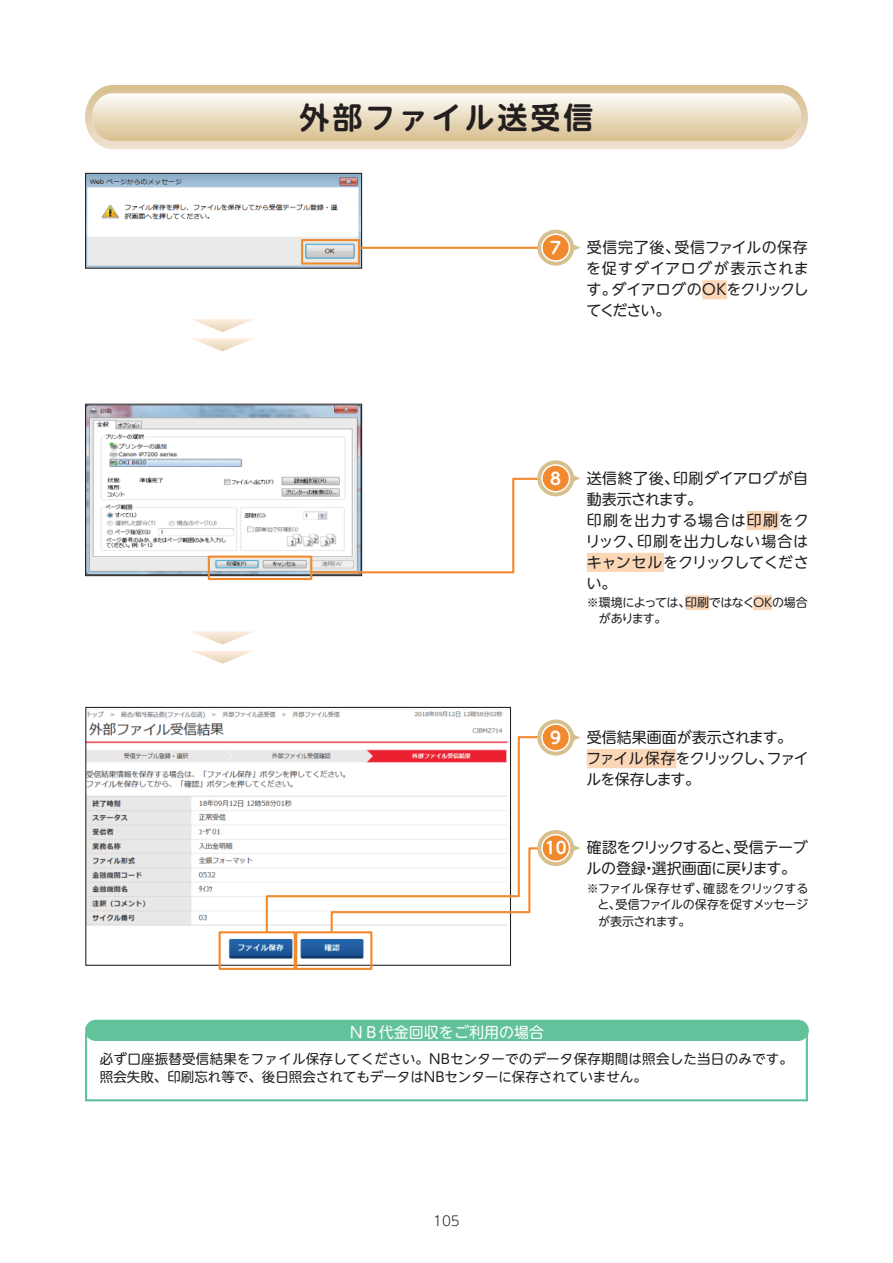
<style>
.page{position:relative;width:893px;height:1263px;background:#fff}
.page>*{position:absolute;margin:0;border:0;box-sizing:border-box;transform-origin:0 0}
.t1{font:700 30px "UD Shin M Go Pr 6 N De";letter-spacing:.1em;color:#231f20}
.t2{font:700 16.5px "UD Shin M Go Pr 6 N De";color:#fff}
.t3{font:15px/21px "UD Shin M Go Pr 6 N";letter-spacing:.02em;color:#231f20}
.t4{font:15px/21px "UD Shin M Go Pr 6 N";color:#231f20;text-align:justify}
.t5{font:15px/21px "UD Shin M Go Pr 6 N";letter-spacing:-.055em;color:#231f20}
.t6{font:15px/21px "UD Shin M Go Pr 6 N";letter-spacing:-.03em;color:#231f20}
.t7{font:15px "UD Shin M Go Pr 6 N";color:#fff}
.t8{font:13.5px/18px "UD Shin M Go Pr 6 N";letter-spacing:.015em;color:#231f20}
.t9{font:300 13.5px "UD Shin M Go Pr 6 N";color:#231f20}
.t10{font:12px/16.5px "UD Shin M Go Pr 6 N";letter-spacing:-.04em;color:#231f20}
.s1{font-family:"UD Shin Go Pr 6 N"}
.s2{font-family:"UD Shin M Go Pr 6 N De";font-weight:700;font-size:16.5px;color:#fff}
</style>
<div class="page">
<img style="left:87px;top:175px;width:273px;height:92px">
<div style="left:85px;top:173px;width:277px;height:96px;border:1px solid #231f20"></div>
<img style="left:87px;top:406px;width:273px;height:168px">
<div style="left:85px;top:404px;width:277px;height:172px;border:1px solid #231f20"></div>
<img style="left:87px;top:711px;width:416px;height:252px">
<div style="left:85px;top:707px;width:426px;height:259px;border:1px solid #231f20"></div>
<svg style="left:310px;top:477px;width:230px;height:97px"></svg>
<div style="left:208px;top:555px;width:104px;height:25px;border:2px solid #f18a2f"></div>
<svg style="left:85px;top:85px;width:723px;height:64px;background:#e8dabf"></svg>
<hr style="left:359px;top:247px;width:179px;height:2px;background:#f18a2f">
<div style="left:301px;top:239px;width:59px;height:26px;border:2px solid #f18a2f"></div>
<svg style="left:191px;top:319px;width:63px;height:13px"></svg>
<svg style="left:191px;top:338px;width:63px;height:13px"></svg>
<div style="left:702px;top:280px;width:25px;height:19px;background:#fbd7b7"></div>
<svg style="left:573px;top:242px;width:7px;height:11px"></svg>
<svg style="left:537px;top:230px;width:37px;height:36px"></svg>
<div style="left:542px;top:234px;width:27px;height:27px;background:#f18a2f;border-radius:14px"></div>
<div style="left:541px;top:233px;width:29px;height:29px;border:2px solid #fff;border-radius:14px"></div>
<svg style="left:573px;top:473px;width:7px;height:11px"></svg>
<svg style="left:537px;top:460px;width:37px;height:36px"></svg>
<div style="left:542px;top:465px;width:27px;height:27px;background:#f18a2f;border-radius:14px"></div>
<div style="left:541px;top:464px;width:29px;height:28px;border:2px solid #fff;border-radius:14px"></div>
<div style="left:747px;top:511px;width:33px;height:19px;background:#fbd7b7"></div>
<div style="left:587px;top:553px;width:77px;height:19px;background:#fbd7b7"></div>
<div style="left:685px;top:595px;width:24px;height:15px;background:#fbd7b7"></div>
<div style="left:753px;top:595px;width:19px;height:15px;background:#fbd7b7"></div>
<svg style="left:191px;top:631px;width:63px;height:13px"></svg>
<svg style="left:192px;top:651px;width:61px;height:13px"></svg>
<div style="left:219px;top:931px;width:77px;height:39px;border:2px solid #f18a2f"></div>
<div style="left:295px;top:931px;width:77px;height:39px;border:2px solid #f18a2f"></div>
<svg style="left:265px;top:735px;width:286px;height:199px"></svg>
<svg style="left:573px;top:732px;width:7px;height:11px"></svg>
<svg style="left:537px;top:719px;width:37px;height:36px"></svg>
<div style="left:542px;top:724px;width:27px;height:27px;background:#f18a2f;border-radius:14px"></div>
<div style="left:541px;top:723px;width:29px;height:29px;border:2px solid #fff;border-radius:14px"></div>
<div style="left:587px;top:749px;width:89px;height:19px;background:#fbd7b7"></div>
<svg style="left:330px;top:846px;width:221px;height:87px"></svg>
<svg style="left:573px;top:843px;width:7px;height:10px"></svg>
<svg style="left:537px;top:830px;width:37px;height:36px"></svg>
<div style="left:542px;top:835px;width:27px;height:26px;background:#f18a2f;border-radius:14px"></div>
<div style="left:541px;top:834px;width:29px;height:28px;border:2px solid #fff;border-radius:14px"></div>
<div style="left:85px;top:1033px;width:723px;height:68px;border:2px solid #61c29c"></div>
<div style="left:96px;top:1020px;width:701px;height:21px;background:#61c29c"></div>
<svg style="left:797px;top:1020px;width:1px;height:21px"></svg>
<h1 class="t1" style="left:299px;top:92px;width:295px">外部ファイル送受信</h1>
<p class="t2" style="left:550px;top:234px;width:12px">7</p>
<p class="t4" style="left:586px;top:236px;width:224px">受信完了後、受信ファイルの保存を促すダイアログが表示されます。ダイアログの<span class="s1">ＯＫ</span>をクリックしてください。</p>
<p class="t2" style="left:550px;top:464px;width:12px">8</p>
<p class="t3" style="left:585px;top:466px;width:225px">送信終了後、印刷ダイアログが自動表示されます。<br>印刷を出力する場合は<span class="s1">印刷</span>をクリック、印刷を出力しない場合は<span class="s1">キャンセル</span>をクリックしてください。</p>
<p class="t10" style="left:599px;top:593px;width:211px;text-indent:-12px">※環境によっては、<span class="s1">印刷</span>ではなく<span class="s1">ＯＫ</span>の場合があります。</p>
<p class="t2" style="left:550px;top:723px;width:12px">9</p>
<p class="t5" style="left:586px;top:726px;width:224px">受信結果画面が表示されます。<span class="s1">ファイル保存</span>をクリックし、ファイルを保存します。</p>
<p class="t6" style="left:586px;top:836px;width:223px;text-indent:-41px"><span class="s2">10</span> 確認をクリックすると、受信テーブルの登録・選択画面に戻ります。</p>
<p class="t10" style="left:597px;top:879px;width:213px;text-align:justify;text-indent:-11px">※ファイル保存せず、確認をクリックすると、受信ファイルの保存を促すメッセージが表示されます。</p>
<p class="t7" style="left:349px;top:1020px;width:196px">ＮＢ代金回収をご利用の場合</p>
<p class="t8" style="left:100px;top:1049px;width:695px">必ず口座振替受信結果をファイル保存してください。NBセンターでのデータ保存期間は照会した当日のみです。照会失敗、印刷忘れ等で、後日照会されてもデータはNBセンターに保存されていません。</p>
<p class="t9" style="left:433px;top:1209px;width:28px">105</p>
</div>
